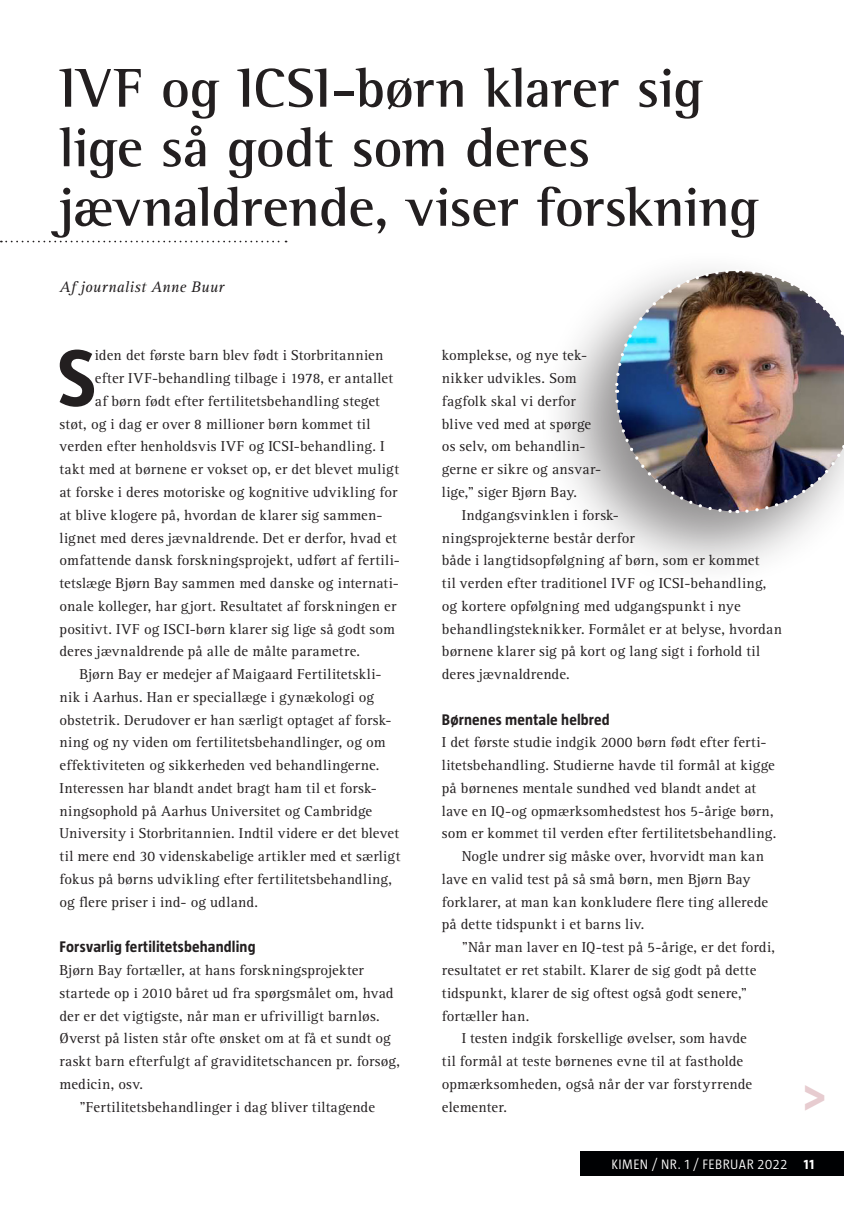
<style>
.page{position:relative;width:844px;height:1216px;background:#fff}
.page>*{position:absolute;margin:0;border:0;box-sizing:border-box;transform-origin:0 0}
.brødtekst{font:700 82.42px "Taz";color:#231f20}
.overskrift{font:700 56px/59.5px "Rotis Semi Serif";letter-spacing:-.01em;color:#231f20}
.mellem{font:700 47.25px "Taz";color:#e7ccd0}
.mellem-2{font:700 15.75px "Taz";letter-spacing:.01em;color:#231f20}
.forfatter{font:italic 15.75px "Rotis Serif";letter-spacing:.01em;color:#231f20}
.brødtekst_indryk{font:14.88px/22.8px "Rotis Serif";letter-spacing:.015em;color:#231f20}
.brødtekst-2{font:14.88px/22.8px "Rotis Serif";letter-spacing:.015em;color:#231f20}
.t1{font:300 14px "Taz";letter-spacing:.035em;color:#fff}
.s1{font-weight:700}
</style>
<div class="page">
<svg style="left:1px;top:241px;width:285px;height:1px"></svg>
<div style="left:538px;top:248px;width:305px;height:341px;background:#231f20;opacity:.5"></div>
<img style="left:613px;top:268px;width:231px;height:247px">
<div style="left:580px;top:1151px;width:263px;height:25px;background:#000103"></div>
<p class="overskrift" style="left:60px;top:58px;width:701px">IVF og ICSI-børn klarer sig lige så godt som deres jævnaldrende, viser forskning</p>
<p class="forfatter" style="left:60px;top:278px;width:166px">Af journalist Anne Buur</p>
<p class="brødtekst" style="left:57px;top:332px;width:40px">S</p>
<p class="brødtekst-2" style="left:95px;top:344px;width:290px">iden det første barn blev født i Storbritannien</p>
<p class="brødtekst-2" style="left:95px;top:367px;width:300px">efter IVF-behandling tilbage i 1978, er antallet</p>
<p class="brødtekst-2" style="left:95px;top:390px;width:286px">af børn født efter fertilitetsbehandling steget</p>
<p class="brødtekst-2" style="left:60px;top:413px;width:312px">støt, og i dag er over 8 millioner børn kommet til</p>
<p class="brødtekst-2" style="left:60px;top:435px;width:326px">verden efter henholdsvis IVF og ICSI-behandling. I</p>
<p class="brødtekst-2" style="left:60px;top:458px;width:341px">takt med at børnene er vokset op, er det blevet muligt</p>
<p class="brødtekst-2" style="left:60px;top:481px;width:339px">at forske i deres motoriske og kognitive udvikling for</p>
<p class="brødtekst-2" style="left:60px;top:504px;width:324px">at blive klogere på, hvordan de klarer sig sammen-</p>
<p class="brødtekst-2" style="left:60px;top:526px;width:339px">lignet med deres jævnaldrende. Det er derfor, hvad et</p>
<p class="brødtekst-2" style="left:60px;top:549px;width:342px">omfattende dansk forskningsprojekt, udført af fertili-</p>
<p class="brødtekst-2" style="left:60px;top:572px;width:341px">tetslæge Bjørn Bay sammen med danske og internati-</p>
<p class="brødtekst-2" style="left:60px;top:595px;width:338px">onale kolleger, har gjort. Resultatet af forskningen er</p>
<p class="brødtekst-2" style="left:60px;top:617px;width:337px">positivt. IVF og ISCI-børn klarer sig lige så godt som</p>
<p class="brødtekst-2" style="left:60px;top:640px;width:302px">deres jævnaldrende på alle de målte parametre.</p>
<p class="brødtekst_indryk" style="left:60px;top:663px;width:342px;text-indent:20px">Bjørn Bay er medejer af Maigaard Fertilitetskli&shy;nik i Aarhus. Han er speciallæge i gynækologi og obstetrik. Derudover er han særligt optaget af forsk&shy;ning og ny viden om fertilitetsbehandlinger, og om effektiviteten og sikkerheden ved behandlingerne.<br>Interessen har blandt andet bragt ham til et forsk&shy;ningsophold på Aarhus Universitet og Cambridge University i Storbritannien. Indtil videre er det blevet til mere end 30 videnskabelige artikler med et særligt fokus på børns udvikling efter fertilitetsbehandling, og flere priser i ind- og udland.</p>
<p class="mellem-2" style="left:60px;top:938px;width:197px">Forsvarlig fertilitetsbehandling</p>
<p class="brødtekst-2" style="left:60px;top:959px;width:342px">Bjørn Bay fortæller, at hans forskningsprojekter startede op i 2010 båret ud fra spørgsmålet om, hvad der er det vigtigste, når man er ufrivilligt barnløs.<br>Øverst på listen står ofte ønsket om at få et sundt og raskt barn efterfulgt af graviditetschancen pr. forsøg, medicin, osv.</p>
<p class="brødtekst_indryk" style="left:79px;top:1095px;width:297px">”Fertilitetsbehandlinger i dag bliver tiltagende</p>
<p class="brødtekst_indryk" style="left:441px;top:344px;width:161px">komplekse, og nye tek&shy;nikker udvikles. Som fagfolk skal vi derfor blive ved med at spørge os selv, om behandlin&shy;gerne er sikre og ansvar&shy;lige,” siger Bjørn Bay.</p>
<p class="brødtekst_indryk" style="left:441px;top:504px;width:341px;text-indent:20px">Indgangsvinklen i forsk-<br>ningsprojekterne består derfor<br>både i langtidsopfølgning af børn, som er kommet<br>til verden efter traditionel IVF og ICSI-behandling, og kortere opfølgning med udgangspunkt i nye behandlingsteknikker. Formålet er at belyse, hvordan børnene klarer sig på kort og lang sigt i forhold til deres jævnaldrende.</p>
<p class="mellem-2" style="left:441px;top:710px;width:169px">Børnenes mentale helbred</p>
<p class="brødtekst-2" style="left:441px;top:731px;width:336px">I det første studie indgik 2000 børn født efter ferti&shy;litetsbehandling. Studierne havde til formål at kigge på børnenes mentale sundhed ved blandt andet at lave en IQ-og opmærksomhedstest hos 5-årige børn, som er kommet til verden efter fertilitetsbehandling.</p>
<p class="brødtekst_indryk" style="left:441px;top:845px;width:328px;text-indent:20px">Nogle undrer sig måske over, hvorvidt man kan lave en valid test på så små børn, men Bjørn Bay forklarer, at man kan konkludere flere ting allerede på dette tidspunkt i et barns liv.</p>
<p class="brødtekst_indryk" style="left:441px;top:936px;width:335px;text-indent:20px">”Når man laver en IQ-test på 5-årige, er det fordi, resultatet er ret stabilt. Klarer de sig godt på dette tidspunkt, klarer de sig oftest også godt senere,” fortæller han.</p>
<p class="brødtekst_indryk" style="left:441px;top:1027px;width:312px;text-indent:20px">I testen indgik forskellige øvelser, som havde til formål at teste børnenes evne til at fastholde opmærksomheden, også når der var forstyrrende elementer.</p>
<p class="mellem" style="left:801px;top:1068px;width:27px">&gt;</p>
<p class="t1" style="left:611px;top:1155px;width:204px">KIMEN / NR. 1 / FEBRUAR 2022 <span class="s1">11</span></p>
</div>
